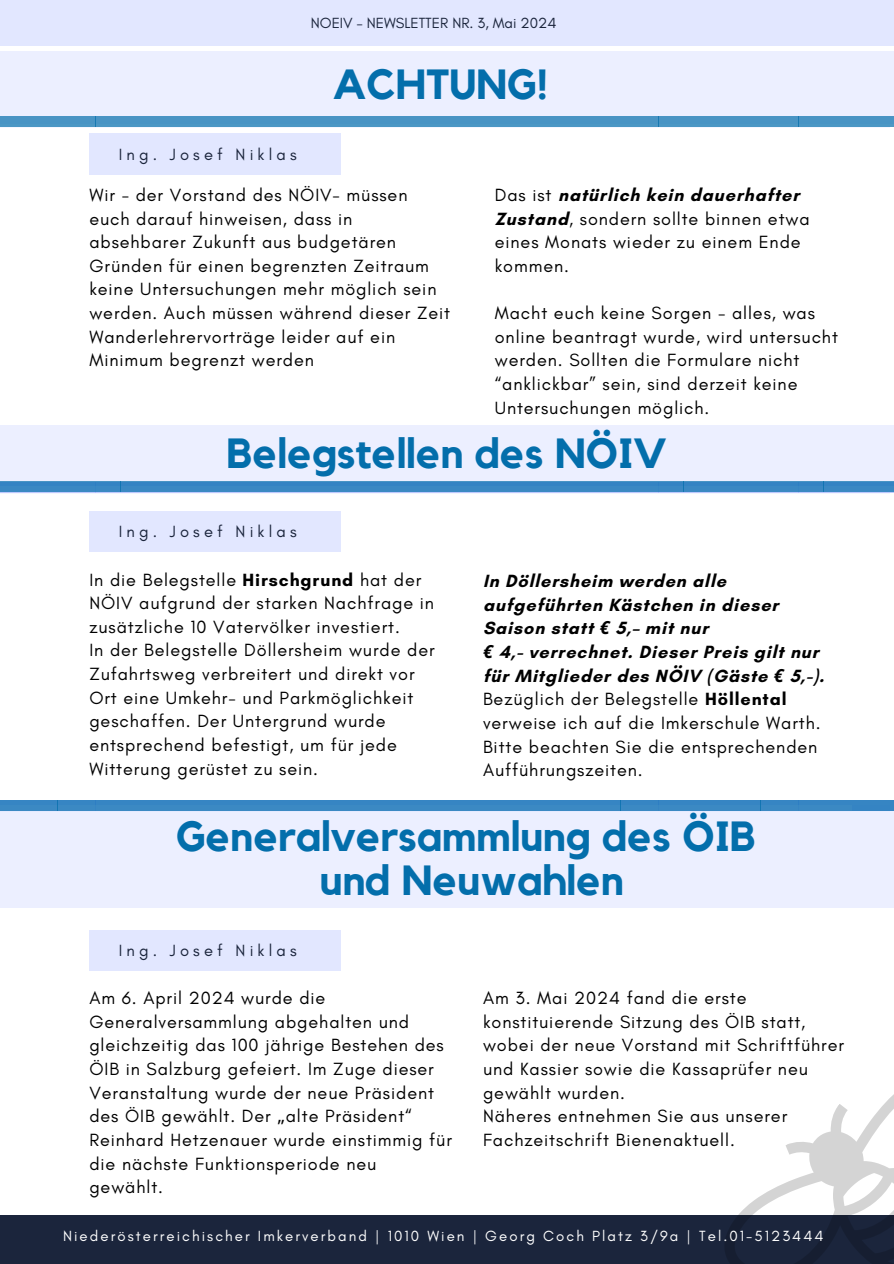
<style>
.page{position:relative;width:894px;height:1264px;background:#fff}
.page>*{position:absolute;margin:0;border:0;box-sizing:border-box;transform-origin:0 0}
.t1{font:700 42px/43.8px "Kollektif";color:#036eab;text-align:center}
.t2{font:18px/23.7px "Glacial Indifference";letter-spacing:.05em;color:#000}
.t3{font:700 18px/23.7px "Glacial Indifference";letter-spacing:.05em;color:#000}
.t4{font:16.5px "Glacial Indifference";letter-spacing:.25em;color:#1b253c}
.t5{font:15px "Glacial Indifference";letter-spacing:.14em;color:#fff}
.t6{font:15px "Glacial Indifference";color:#1b253c}
.s1{font-weight:700}
.s2{font-family:"Noto Sans";font-style:italic}
.s3{font-weight:400}
.s4{font-family:"Noto Sans"}
</style>
<div class="page">
<div style="left:0;top:0;width:893px;height:46px;background:#e2e7ff"></div>
<div style="left:0;top:1215px;width:893px;height:48px;background:#1b253c"></div>
<div style="left:0;top:425px;width:893px;height:64px;background:#ecefff"></div>
<div style="left:0;top:482px;width:95px;height:11px;background:#bdc8fd"></div>
<div style="left:95px;top:482px;width:141px;height:11px;background:#bdc8fd"></div>
<div style="left:236px;top:482px;width:141px;height:11px;background:#bdc8fd"></div>
<div style="left:377px;top:482px;width:141px;height:11px;background:#bdc8fd"></div>
<div style="left:518px;top:482px;width:140px;height:11px;background:#bdc8fd"></div>
<div style="left:658px;top:482px;width:140px;height:11px;background:#bdc8fd"></div>
<div style="left:798px;top:482px;width:95px;height:11px;background:#bdc8fd"></div>
<div style="left:89px;top:511px;width:251px;height:40px;background:#e2e7ff"></div>
<div style="left:0;top:811px;width:893px;height:96px;background:#ecefff"></div>
<svg style="left:725px;top:1095px;width:168px;height:168px"></svg>
<div style="left:89px;top:930px;width:251px;height:40px;background:#e2e7ff"></div>
<div style="left:0;top:800px;width:57px;height:11px;background:#3b89c3"></div>
<div style="left:57px;top:800px;width:141px;height:11px;background:#3b89c3"></div>
<div style="left:198px;top:800px;width:141px;height:11px;background:#3b89c3"></div>
<div style="left:339px;top:800px;width:141px;height:11px;background:#3b89c3"></div>
<div style="left:480px;top:800px;width:140px;height:11px;background:#3b89c3"></div>
<div style="left:620px;top:800px;width:140px;height:11px;background:#3b89c3"></div>
<div style="left:760px;top:800px;width:133px;height:11px;background:#3685c3"></div>
<div style="left:0;top:481px;width:120px;height:11px;background:#3a88c3"></div>
<div style="left:120px;top:481px;width:141px;height:11px;background:#3a88c3"></div>
<div style="left:261px;top:481px;width:141px;height:11px;background:#3a88c3"></div>
<div style="left:402px;top:481px;width:141px;height:11px;background:#3a88c3"></div>
<div style="left:543px;top:481px;width:140px;height:11px;background:#3a88c3"></div>
<div style="left:683px;top:481px;width:140px;height:11px;background:#3a88c3"></div>
<div style="left:823px;top:481px;width:70px;height:11px;background:#3a88c3"></div>
<div style="left:0;top:52px;width:893px;height:72px;background:#ecefff"></div>
<div style="left:0;top:116px;width:95px;height:11px;background:#4994c4"></div>
<div style="left:95px;top:116px;width:141px;height:11px;background:#4994c4"></div>
<div style="left:236px;top:116px;width:141px;height:11px;background:#4994c4"></div>
<div style="left:377px;top:116px;width:141px;height:11px;background:#4994c4"></div>
<div style="left:518px;top:116px;width:140px;height:11px;background:#4994c4"></div>
<div style="left:658px;top:116px;width:140px;height:11px;background:#4994c4"></div>
<div style="left:798px;top:116px;width:95px;height:11px;background:#4994c4"></div>
<div style="left:89px;top:133px;width:251px;height:41px;background:#e2e7ff"></div>
<p class="t6" style="left:311px;top:14px;width:247px">NOEIV – NEWSLETTER NR. 3, Mai 2024</p>
<p class="t1" style="left:333px;top:65px;width:217px">ACHTUNG!</p>
<p class="t4" style="left:119px;top:144px;width:179px">Ing. Josef Niklas</p>
<p class="t2" style="left:89px;top:183px;width:362px">Wir - der Vorstand des NÖIV- müssen euch darauf hinweisen, dass in absehbarer Zukunft aus budgetären Gründen für einen begrenzten Zeitraum keine Untersuchungen mehr möglich sein werden. Auch müssen während dieser Zeit Wanderlehrervorträge leider auf ein Minimum begrenzt werden</p>
<h3 class="t2" style="left:494px;top:183px;width:316px">Das ist <span class="s1">natürlich kein dauerhafter<br>Zustand</span>, sondern sollte binnen etwa eines Monats wieder zu einem Ende kommen.</h3>
<h3 class="t2" style="left:494px;top:301px;width:344px">Macht euch keine Sorgen - alles, was online beantragt wurde, wird untersucht werden. Sollten die Formulare nicht “anklickbar” sein, sind derzeit keine Untersuchungen möglich.</h3>
<p class="t1" style="left:226px;top:433px;width:442px">Belegstellen des NÖIV</p>
<p class="t4" style="left:119px;top:521px;width:179px">Ing. Josef Niklas</p>
<p class="t2" style="left:89px;top:567px;width:347px">In die Belegstelle <span class="s1">Hirschgrund</span> hat der NÖIV aufgrund der starken Nachfrage in zusätzliche 10 Vatervölker investiert.<br>In der Belegstelle Döllersheim wurde der Zufahrtsweg verbreitert und direkt vor Ort eine Umkehr- und Parkmöglichkeit geschaffen. Der Untergrund wurde entsprechend befestigt, um für jede Witterung gerüstet zu sein.</p>
<p class="t3" style="left:483px;top:569px;width:342px">In Döllersheim werden alle aufgeführten Kästchen in dieser Saison statt <span class="s2">€</span> 5,– mit nur<br><span class="s2">€</span> 4,- verrechnet. Dieser Preis gilt nur für Mitglieder des NÖIV (Gäste <span class="s2">€</span> 5,-).<br><span class="s3">Bezüglich der Belegstelle</span> Höllental <span class="s3">verweise ich auf die Imkerschule Warth.<br>Bitte beachten Sie die entsprechenden Aufführungszeiten.</span></p>
<p class="t1" style="left:176px;top:816px;width:581px">Generalversammlung des ÖIB und Neuwahlen</p>
<p class="t4" style="left:119px;top:940px;width:179px">Ing. Josef Niklas</p>
<p class="t2" style="left:89px;top:985px;width:364px">Am 6. April 2024 wurde die Generalversammlung abgehalten und gleichzeitig das 100 jährige Bestehen des ÖIB in Salzburg gefeiert. Im Zuge dieser Veranstaltung wurde der neue Präsident des ÖIB gewählt. Der <span class="s4">„</span>alte Präsident“ Reinhard Hetzenauer wurde einstimmig für die nächste Funktionsperiode neu gewählt.</p>
<p class="t2" style="left:483px;top:985px;width:362px">Am 3. Mai 2024 fand die erste konstituierende Sitzung des ÖIB statt, wobei der neue Vorstand mit Schriftführer und Kassier sowie die Kassaprüfer neu gewählt wurden.<br>Näheres entnehmen Sie aus unserer Fachzeitschrift Bienenaktuell.</p>
<h1 class="t5" style="left:63px;top:1226px;width:761px">Niederösterreichischer Imkerverband | 1010 Wien | Georg Coch Platz 3/9a | Tel.01-5123444</h1>
</div>
